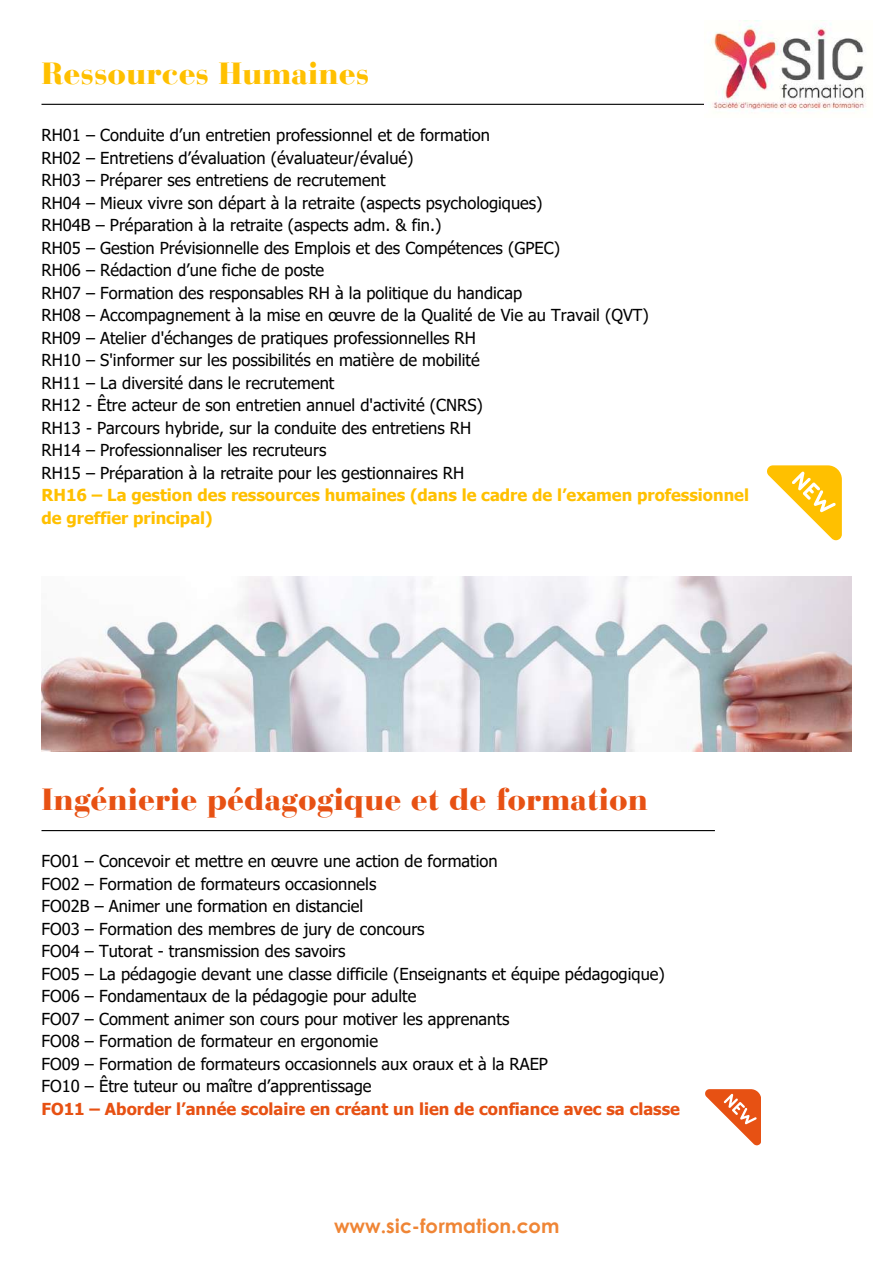
<style>
.page{position:relative;width:893px;height:1264px;background:#fff}
.page>*{position:absolute;margin:0;border:0;box-sizing:border-box;transform-origin:0 0}
.t1{font:900 30.45px "Bauer Bodoni Pro";color:#e75113}
.t2{font:900 30.45px "Bauer Bodoni Pro";color:#ffc000}
.t3{font:700 19.5px "Century Gothic";color:#ef8535}
.t4{font:16.5px/22.5px "Tahoma";color:#000}
.t5{font:700 16.5px/22.5px "Tahoma";color:#ffc000}
.t6{font:700 16.5px "Tahoma";color:#e75113}
</style>
<div class="page">
<hr style="left:41px;top:104px;width:673px;height:1px;background:#000">
<img style="left:41px;top:576px;width:810px;height:175px">
<hr style="left:41px;top:830px;width:673px;height:1px;background:#000">
<img style="left:704px;top:21px;width:162px;height:92px">
<svg style="left:705px;top:1089px;width:55px;height:56px"></svg>
<svg style="left:767px;top:465px;width:74px;height:75px"></svg>
<h1 class="t2" style="left:41px;top:61px;width:329px">Ressources Humaines</h1>
<p class="t4" style="left:41px;top:123px;width:608px">RH01 – Conduite d’un entretien professionnel et de formation<br>RH02 – Entretiens d’évaluation (évaluateur/évalué)<br>RH03 – Préparer ses entretiens de recrutement<br>RH04 – Mieux vivre son départ à la retraite (aspects psychologiques)<br>RH04B – Préparation à la retraite (aspects adm. &amp; fin.)<br>RH05 – Gestion Prévisionnelle des Emplois et des Compétences (GPEC)<br>RH06 – Rédaction d’une fiche de poste<br>RH07 – Formation des responsables RH à la politique du handicap<br>RH08 – Accompagnement à la mise en œuvre de la Qualité de Vie au Travail (QVT)<br>RH09 – Atelier d'échanges de pratiques professionnelles RH<br>RH10 – S'informer sur les possibilités en matière de mobilité<br>RH11 – La diversité dans le recrutement<br>RH12 - Être acteur de son entretien annuel d'activité (CNRS)<br>RH13 - Parcours hybride, sur la conduite des entretiens RH<br>RH14 – Professionnaliser les recruteurs<br>RH15 – Préparation à la retraite pour les gestionnaires RH</p>
<p class="t5" style="left:41px;top:483px;width:709px">RH16 – La gestion des ressources humaines (dans le cadre de l’examen professionnel de greffier principal)</p>
<h1 class="t1" style="left:41px;top:787px;width:608px">Ingénierie pédagogique et de formation</h1>
<p class="t4" style="left:41px;top:849px;width:624px">FO01 – Concevoir et mettre en œuvre une action de formation<br>FO02 – Formation de formateurs occasionnels<br>FO02B – Animer une formation en distanciel<br>FO03 – Formation des membres de jury de concours<br>FO04 – Tutorat - transmission des savoirs<br>FO05 – La pédagogie devant une classe difficile (Enseignants et équipe pédagogique)<br>FO06 – Fondamentaux de la pédagogie pour adulte<br>FO07 – Comment animer son cours pour motiver les apprenants<br>FO08 – Formation de formateur en ergonomie<br>FO09 – Formation de formateurs occasionnels aux oraux et à la RAEP<br>FO10 – Être tuteur ou maître d’apprentissage</p>
<p class="t6" style="left:41px;top:1098px;width:640px">FO11 – Aborder l’année scolaire en créant un lien de confiance avec sa classe</p>
<p class="t3" style="left:334px;top:1211px;width:227px">www.sic-formation.com</p>
</div>
